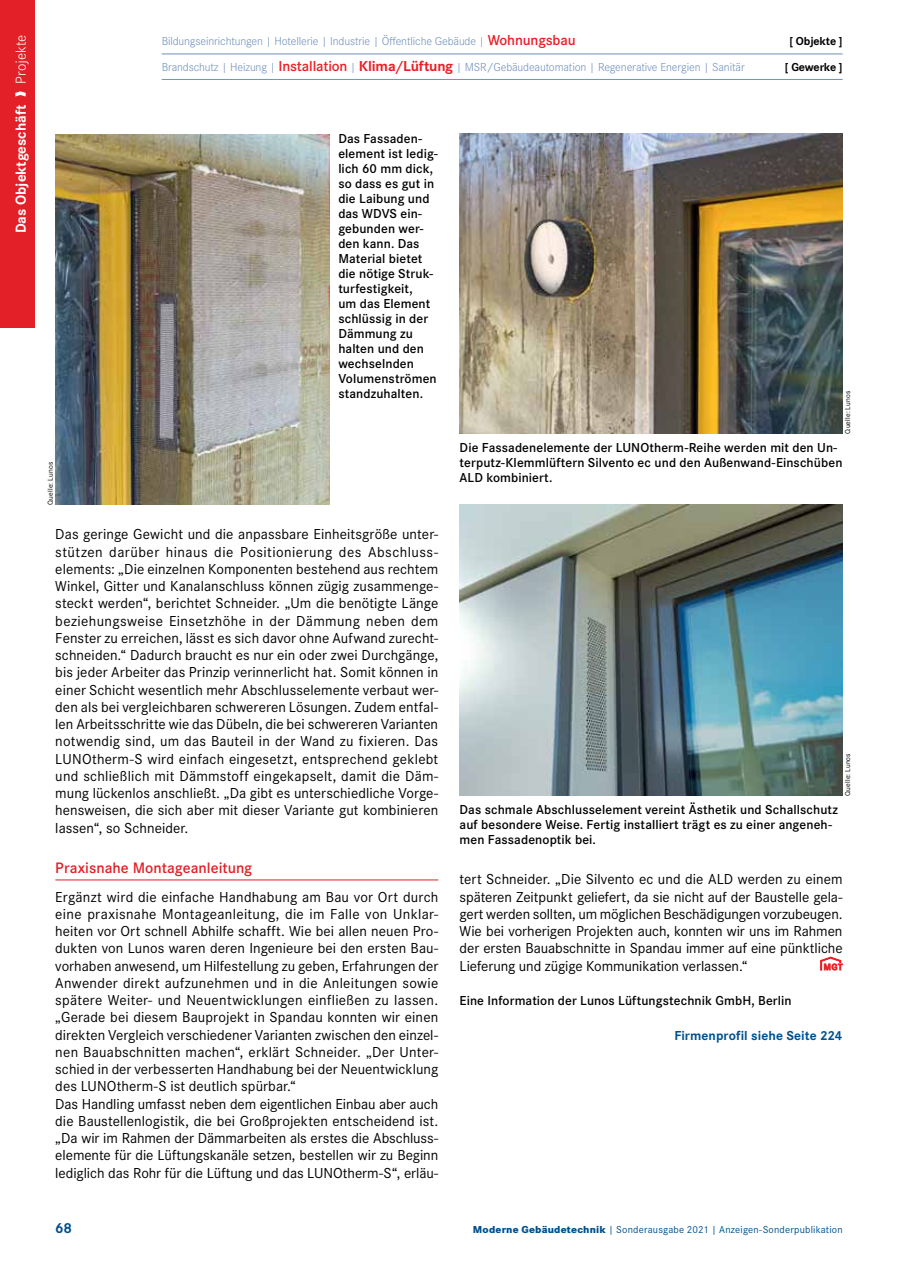
<style>
.page{position:relative;width:915px;height:1263px;background:#fff}
.page>*{position:absolute;margin:0;border:0;box-sizing:border-box;transform-origin:0 0}
.t1{font:600 15.75px "Corporate S";color:#e31f27}
.t2{font:15px/17.2px "Corporate S";letter-spacing:.005em;color:#000;text-align:justify}
.t3{font:700 15px "Corporate S";color:#fff}
.t4{font:700 15px "Corporate S";color:#00508c}
.t5{font:600 13.5px/15px "Corporate S";letter-spacing:.005em;color:#000}
.t6{font:700 13.5px "Corporate S";letter-spacing:.005em;color:#00508c}
.t7{font:300 12px "Corporate S";letter-spacing:-.01em;color:#6f90bc}
.t8{font:700 12px "Corporate S";letter-spacing:-.01em;color:#000}
.t9{font:10.5px "Corporate S";letter-spacing:.015em;color:#00508c}
.t10{font:7.5px "Corporate S";letter-spacing:.02em;color:#000}
.s1{font-weight:300}
.s2{font-weight:600;font-size:15px;color:#ed1d24}
.s3{font-weight:700;font-size:15px;color:#ed1d24}
.s4{font-weight:800}
</style>
<div class="page">
<div style="left:0;top:0;width:34px;height:327px;background:#e31f27"></div>
<hr style="left:162px;top:54px;width:680px;height:1px;background:#6f90bc">
<hr style="left:162px;top:79px;width:680px;height:1px;background:#6f90bc">
<hr style="left:55px;top:879px;width:383px;height:1px;background:#e31f27">
<svg style="left:820px;top:956px;width:22px;height:14px"></svg>
<img style="left:55px;top:134px;width:275px;height:371px">
<img style="left:459px;top:134px;width:383px;height:300px">
<img style="left:459px;top:505px;width:383px;height:291px">
<p class="t3" style="left:10px;top:233px;width:200px;rotate:-90deg">Das Objektgeschäft ❱ <span class="s1">Projekte</span></p>
<p class="t7" style="left:162px;top:33px;width:415px">Bildungseinrichtungen | Hotellerie | Industrie | Öffentliche Gebäude | <span class="s2">Wohnungsbau</span></p>
<p class="t8" style="left:789px;top:33px;width:55px">[ Objekte ]</p>
<p class="t7" style="left:162px;top:59px;width:584px">Brandschutz | Heizung | <span class="s2">Installation</span> | <span class="s3">Klima/Lüftung</span> | MSR/Gebäudeautomation | Regenerative Energien | Sanitär</p>
<p class="t8" style="left:784px;top:58px;width:59px">[ Gewerke ]</p>
<p class="t10" style="left:45px;top:505px;width:44px;rotate:-90deg">Quelle: Lunos</p>
<p class="t5" style="left:338px;top:131px;width:101px">Das Fassaden&shy;element ist ledig&shy;lich 60 mm dick, so dass es gut in die Laibung und das WDVS ein&shy;gebunden wer&shy;den kann. Das<br>Material bietet die nötige Struk&shy;turfestigkeit,<br>um das Element schlüssig in der<br>Dämmung zu halten und den wechselnden<br>Volumenströmen standzuhalten.</p>
<p class="t2" style="left:55px;top:525px;width:384px">Das geringe Gewicht und die anpassbare Einheitsgröße unter&shy;stützen darüber hinaus die Positionierung des Abschluss&shy;elements: „Die einzelnen Komponenten bestehend aus rechtem Winkel, Gitter und Kanalanschluss können zügig zusammenge&shy;steckt werden“, berichtet Schneider. „Um die benötigte Länge beziehungsweise Einsetzhöhe in der Dämmung neben dem Fenster zu erreichen, lässt es sich davor ohne Aufwand zurecht&shy;schneiden.“ Dadurch braucht es nur ein oder zwei Durchgänge, bis jeder Arbeiter das Prinzip verinnerlicht hat. Somit können in einer Schicht wesentlich mehr Abschlusselemente verbaut wer&shy;den als bei vergleichbaren schwereren Lösungen. Zudem entfal&shy;len Arbeitsschritte wie das Dübeln, die bei schwereren Varianten notwendig sind, um das Bauteil in der Wand zu fixieren. Das LUNOtherm-S wird einfach eingesetzt, entsprechend geklebt und schließlich mit Dämmstoff eingekapselt, damit die Däm&shy;mung lückenlos anschließt. „Da gibt es unterschiedliche Vorge&shy;hensweisen, die sich aber mit dieser Variante gut kombinieren lassen“, so Schneider.</p>
<p class="t1" style="left:55px;top:857px;width:198px">Praxisnahe Montageanleitung</p>
<p class="t2" style="left:55px;top:887px;width:384px;text-align:left">Ergänzt wird die einfache Handhabung am Bau vor Ort durch eine praxisnahe Montageanleitung, die im Falle von Unklar&shy;heiten vor Ort schnell Abhilfe schafft. Wie bei allen neuen Pro&shy;dukten von Lunos waren deren Ingenieure bei den ersten Bau&shy;vorhaben anwesend, um Hilfestellung zu geben, Erfahrungen der Anwender direkt aufzunehmen und in die Anleitungen sowie spätere Weiter- und Neuentwicklungen einfließen zu lassen. „Gerade bei diesem Bauprojekt in Spandau konnten wir einen direkten Vergleich verschiedener Varianten zwischen den einzel&shy;nen Bauabschnitten machen“, erklärt Schneider. „Der Unter&shy;schied in der verbesserten Handhabung bei der Neuentwicklung des LUNOtherm-S ist deutlich spürbar.“<br>Das Handling umfasst neben dem eigentlichen Einbau aber auch die Baustellenlogistik, die bei Großprojekten entscheidend ist. „Da wir im Rahmen der Dämmarbeiten als erstes die Abschluss&shy;elemente für die Lüftungskanäle setzen, bestellen wir zu Beginn lediglich das Rohr für die Lüftung und das LUNOtherm-S“, erläu-</p>
<p class="t10" style="left:842px;top:434px;width:44px;rotate:-90deg">Quelle: Lunos</p>
<p class="t5" style="left:459px;top:439px;width:384px">Die Fassadenelemente der LUNOtherm-Reihe werden mit den Un&shy;terputz-Klemmlüftern Silvento ec und den Außenwand-Einschüben<br>ALD kombiniert.</p>
<p class="t10" style="left:842px;top:796px;width:44px;rotate:-90deg">Quelle: Lunos</p>
<p class="t5" style="left:459px;top:801px;width:380px">Das schmale Abschlusselement vereint Ästhetik und Schallschutz auf besondere Weise. Fertig installiert trägt es zu einer angeneh&shy;men Fassadenoptik bei.</p>
<p class="t2" style="left:459px;top:870px;width:384px">tert Schneider. „Die Silvento ec und die ALD werden zu einem späteren Zeitpunkt geliefert, da sie nicht auf der Baustelle gela&shy;gert werden sollten, um möglichen Beschädigungen vorzubeugen.<br>Wie bei vorherigen Projekten auch, konnten wir uns im Rahmen der ersten Bauabschnitte in Spandau immer auf eine pünktliche Lieferung und zügige Kommunikation verlassen.“</p>
<p class="t5" style="left:459px;top:993px;width:333px">Eine Information der Lunos Lüftungstechnik GmbH, Berlin</p>
<p class="t6" style="left:674px;top:1026px;width:170px">Firmenprofil siehe Seite 224</p>
<p class="t4" style="left:55px;top:1218px;width:18px">68</p>
<p class="t9" style="left:473px;top:1223px;width:371px"><span class="s4">Moderne Gebäudetechnik</span> | Sonderausgabe 2021 | Anzeigen-Sonderpublikation</p>
</div>
